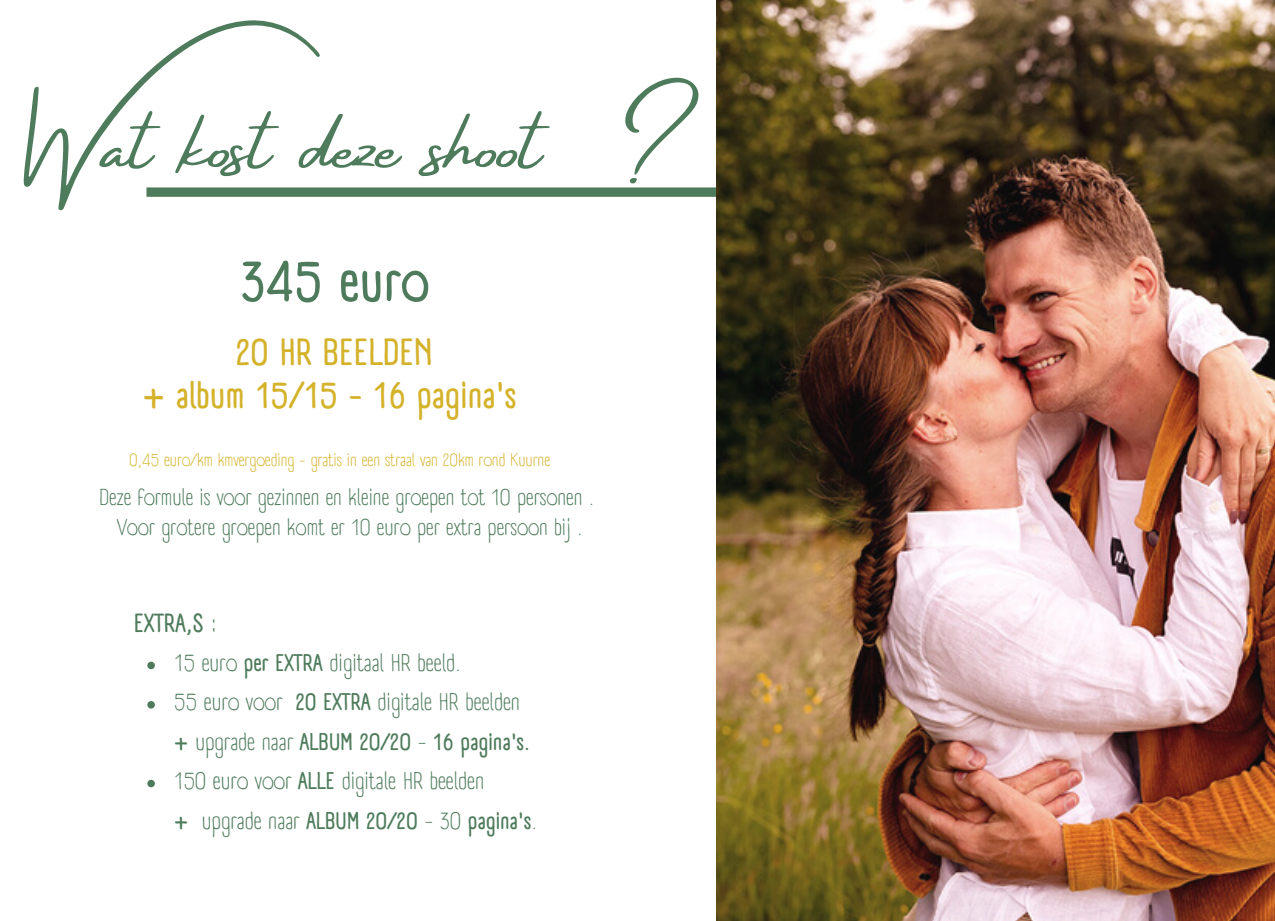
<style>
.page{position:relative;width:1275px;height:921px;background:#fff}
.page>*{position:absolute;margin:0;border:0;box-sizing:border-box;transform-origin:0 0}
.t1{font:81px "Amsterdam Four";color:#4e7b5c}
.t2{font:700 57.5px "A Day Without Sun Text";color:#4e7b5c}
.t3{font:700 37px "A Day Without Sun Text";color:#d4b22a}
.t4{font:700 25.75px "A Day Without Sun Text";color:#4e7b5c}
.t5{font:23.5px "A Day Without Sun Text";color:#4e7b5c}
.t6{font:700 23.5px "A Day Without Sun Text";color:#4e7b5c}
.t7{font:22.5px "A Day Without Sun Text";color:#4e7b5c}
.t8{font:17.5px "A Day Without Sun Text";color:#d4b22a}
.s1{font-weight:400}
.s2{font-weight:700}
</style>
<div class="page">
<div style="left:146px;top:187px;width:619px;height:10px;background:#4e7b5c"></div>
<img style="left:716px;top:0;width:558px;height:920px">
<svg style="left:147px;top:661px;width:8px;height:8px"></svg>
<svg style="left:147px;top:701px;width:8px;height:7px"></svg>
<svg style="left:147px;top:780px;width:8px;height:7px"></svg>
<p class="t1" style="left:28px;top:101px;width:652px">Wat kost deze shoot ?</p>
<p class="t2" style="left:240px;top:246px;width:192px">345 euro</p>
<p class="t3" style="left:236px;top:329px;width:199px">20 HR BEELDEN</p>
<p class="t3" style="left:143px;top:373px;width:375px">+ album 15/15 - 16 pagina's</p>
<p class="t8" style="left:130px;top:450px;width:422px">0,45 euro/km kmvergoeding - gratis in een straal van 20km rond Kuurne</p>
<p class="t7" style="left:99px;top:483px;width:496px">Deze formule is voor gezinnen en kleine groepen tot 10 personen .</p>
<p class="t7" style="left:117px;top:513px;width:467px">Voor grotere groepen komt er 10 euro per extra persoon bij .</p>
<p class="t4" style="left:134px;top:607px;width:84px">EXTRA,S <span class="s1">:</span></p>
<p class="t5" style="left:174px;top:648px;width:288px">15 euro <span class="s2">per EXTRA</span> digitaal HR beeld.</p>
<p class="t5" style="left:174px;top:688px;width:347px">55 euro voor <span class="s2">20 EXTRA</span> digitale HR beelden</p>
<p class="t6" style="left:174px;top:727px;width:357px">+ <span class="s1">upgrade naar</span> ALBUM 20/20 <span class="s1">-</span> 16 pagina's.</p>
<p class="t5" style="left:174px;top:766px;width:311px">150 euro voor <span class="s2">ALLE</span> digitale HR beelden</p>
<p class="t6" style="left:174px;top:806px;width:364px">+ <span class="s1">upgrade naar</span> ALBUM 20/20 <span class="s1">- 30</span> pagina's<span class="s1">.</span></p>
</div>
